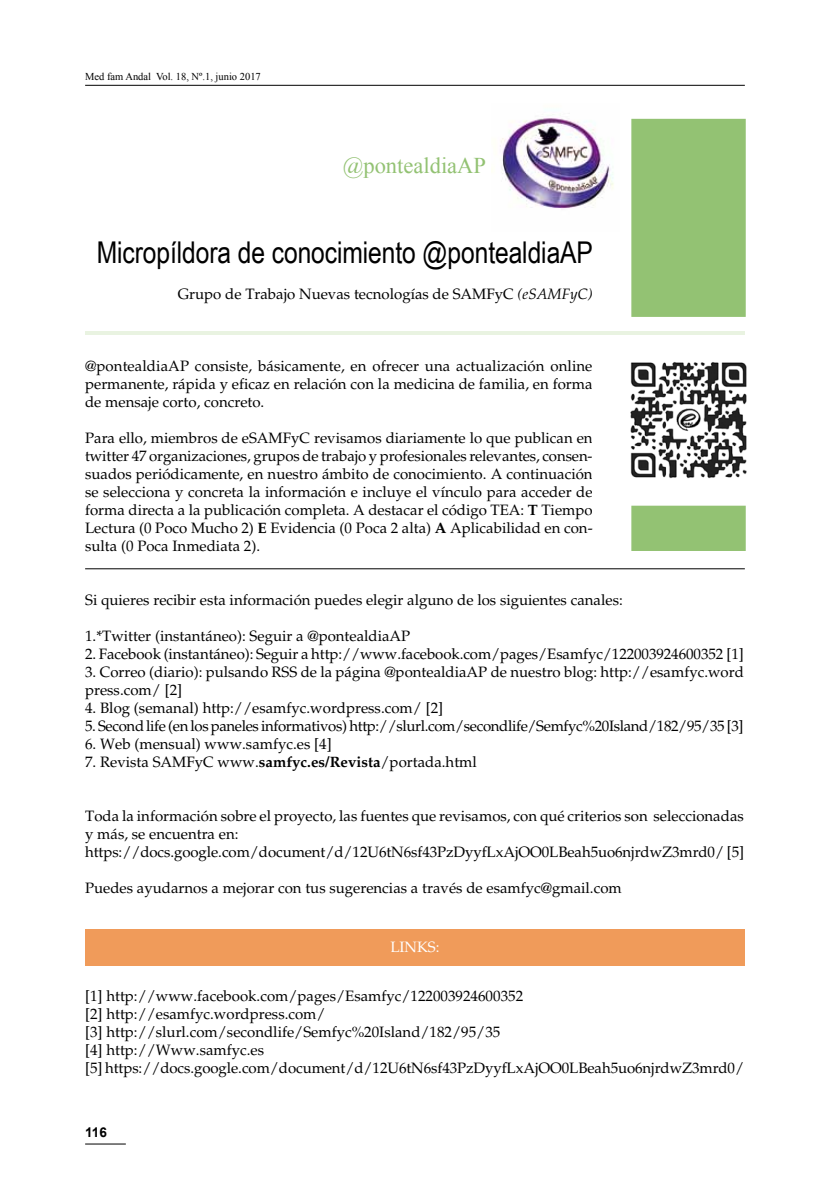
<style>
.page{position:relative;width:830px;height:1191px;background:#fff}
.page>*{position:absolute;margin:0;border:0;box-sizing:border-box;transform-origin:0 0}
.t1{font:30px "Arial Narrow";letter-spacing:-.005em;color:#000}
.t2{font:22.5px "Times New Roman";color:#93c273}
.t3{font:15px/18px "Palatino";color:#000}
.t4{font:15px "Palatino";letter-spacing:-.025em;color:#000}
.t5{font:15px "Palatino";color:#fff}
.t6{font:700 13.5px "Arial";color:#000}
.t7{font:10.5px "Times New Roman";color:#000}
.s1{font-style:italic}
.s2{font-weight:700}
</style>
<div class="page">
<hr style="left:85px;top:1143px;width:41px;height:1px;background:#000">
<hr style="left:85px;top:85px;width:659px;height:1px;background:#000">
<img style="left:500px;top:114px;width:114px;height:95px">
<div style="left:631px;top:119px;width:114px;height:198px;background:#93c273;border:2px solid #93c273"></div>
<hr style="left:85px;top:568px;width:659px;height:1px;background:#000">
<img style="left:630px;top:331px;width:117px;height:184px">
<hr style="left:85px;top:331px;width:659px;height:4px;background:#e9f3e1">
<div style="left:631px;top:505px;width:114px;height:46px;background:#93c273;border:2px solid #93c273"></div>
<div style="left:85px;top:929px;width:659px;height:36px;background:#f09b5a"></div>
<p class="t7" style="left:85px;top:70px;width:177px">Med fam Andal Vol. 18, Nº.1, junio 2017</p>
<h2 class="t2" style="left:342px;top:150px;width:145px">@pontealdiaAP</h2>
<h1 class="t1" style="left:97px;top:230px;width:497px">Micropíldora de conocimiento @pontealdiaAP</h1>
<p class="t3" style="left:178px;top:285px;width:416px">Grupo de Trabajo Nuevas tecnologías de SAMFyC <span class="s1">(eSAMFyC)</span></p>
<p class="t3" style="left:85px;top:357px;width:508px;text-align:justify">@pontealdiaAP consiste, básicamente, en ofrecer una actualización online permanente, rápida y eficaz en relación con la medicina de familia, en forma de mensaje corto, concreto.</p>
<p class="t3" style="left:85px;top:429px;width:509px;text-align:justify">Para ello, miembros de eSAMFyC revisamos diariamente lo que publican en twitter 47 organizaciones, grupos de trabajo y profesionales relevantes, consen&shy;suados periódicamente, en nuestro ámbito de conocimiento. A continuación se selecciona y concreta la información e incluye el vínculo para acceder de forma directa a la publicación completa. A destacar el código TEA: <span class="s2">T</span> Tiempo Lectura (0 Poco Mucho 2) <span class="s2">E</span> Evidencia (0 Poca 2 alta) <span class="s2">A</span> Aplicabilidad en con&shy;sulta (0 Poca Inmediata 2).</p>
<p class="t3" style="left:85px;top:591px;width:539px">Si quieres recibir esta información puedes elegir alguno de los siguientes canales:</p>
<p class="t3" style="left:85px;top:627px;width:326px">1.*Twitter (instantáneo): Seguir a @pontealdiaAP</p>
<p class="t3" style="left:85px;top:645px;width:660px">2. Facebook (instantáneo): Seguir a http://www.facebook.com/pages/Esamfyc/122003924600352 [1]</p>
<p class="t3" style="left:85px;top:663px;width:660px">3. Correo (diario): pulsando RSS de la página @pontealdiaAP de nuestro blog: http://esamfyc.word press.com/ [2]</p>
<p class="t3" style="left:85px;top:699px;width:359px">4. Blog (semanal) http://esamfyc.wordpress.com/ [2]</p>
<p class="t4" style="left:85px;top:717px;width:659px">5. Second life (en los paneles informativos) http://slurl.com/secondlife/Semfyc%20Island/182/95/35 [3]</p>
<p class="t3" style="left:85px;top:735px;width:248px">6. Web (mensual) www.samfyc.es [4]</p>
<p class="t3" style="left:85px;top:753px;width:393px">7. Revista SAMFyC www.<span class="s2">samfyc.es/Revista</span>/portada.html</p>
<p class="t3" style="left:85px;top:807px;width:660px">Toda la información sobre el proyecto, las fuentes que revisamos, con qué criterios son seleccionadas y más, se encuentra en: https://docs.google.com/document/d/12U6tN6sf43PzDyyfLxAjOO0LBeah5uo6njrdwZ3mrd0/ [5]</p>
<p class="t3" style="left:85px;top:879px;width:538px">Puedes ayudarnos a mejorar con tus sugerencias a través de esamfyc@gmail.com</p>
<p class="t5" style="left:390px;top:937px;width:51px">LINKS:</p>
<p class="t3" style="left:85px;top:987px;width:660px">[1] http://www.facebook.com/pages/Esamfyc/122003924600352<br>[2] http://esamfyc.wordpress.com/<br>[3] http://slurl.com/secondlife/Semfyc%20Island/182/95/35<br>[4] http://Www.samfyc.es<br>[5] https://docs.google.com/document/d/12U6tN6sf43PzDyyfLxAjOO0LBeah5uo6njrdwZ3mrd0/</p>
<p class="t6" style="left:85px;top:1123px;width:23px">116</p>
</div>
